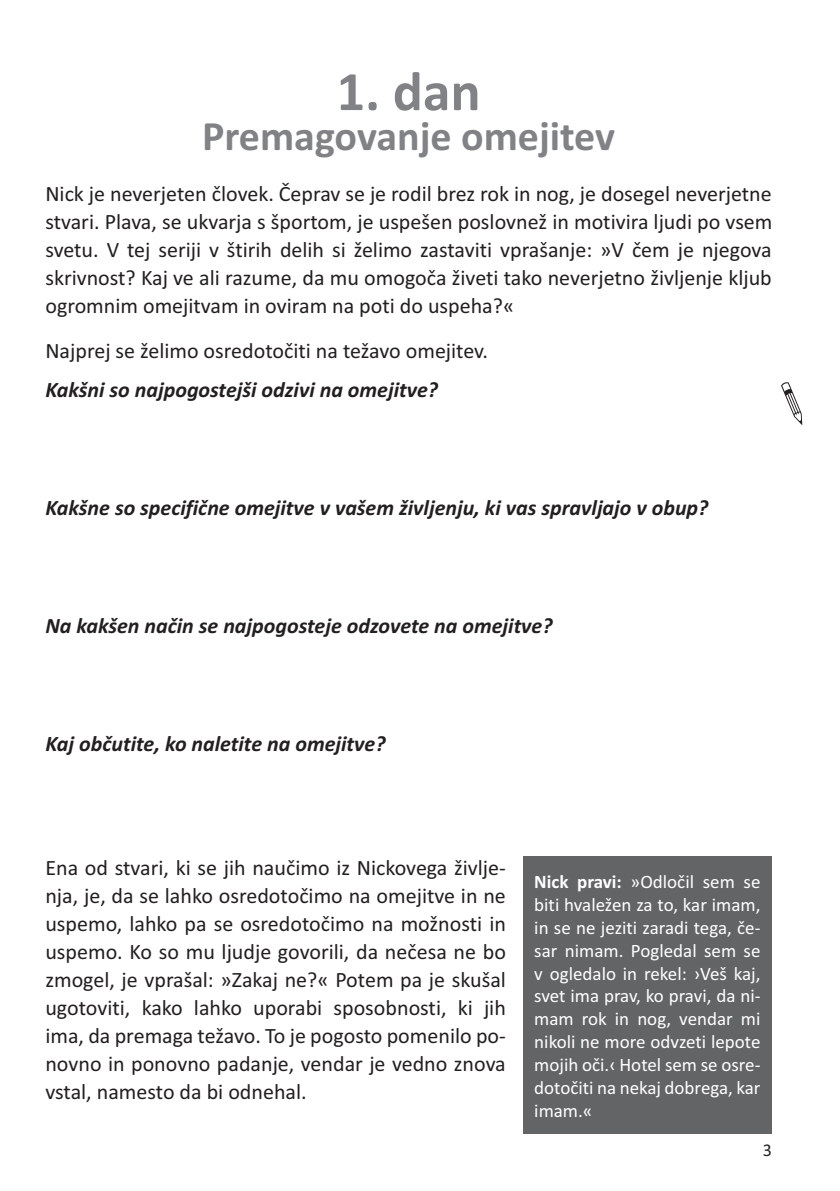
<style>
.page{position:relative;width:840px;height:1191px;background:#fff}
.page>*{position:absolute;margin:0;border:0;box-sizing:border-box;transform-origin:0 0}
.t1{font:700 56px "Calibri";color:#808285}
.t2{font:700 42px "Calibri";color:#808285}
.t3{font:22px/28px "Calibri";color:#231f20;text-align:justify}
.t4{font:italic 700 22px "Calibri";color:#231f20}
.t5{font:19px/22.8px "Calibri";color:#fff;text-align:justify}
.t6{font:18px "Calibri";color:#231f20}
.s1{font-weight:700}
</style>
<div class="page">
<div style="left:522px;top:856px;width:249px;height:278px;background:#636466"></div>
<h1 class="t1" style="left:336px;top:72px;width:145px">1. dan</h1>
<h2 class="t2" style="left:202px;top:122px;width:414px">Premagovanje omejitev</h2>
<p class="t3" style="left:45px;top:181px;width:728px">Nick je neverjeten človek. Čeprav se je rodil brez rok in nog, je dosegel neverjetne stvari. Plava, se ukvarja s športom, je uspešen poslovnež in motivira ljudi po vsem svetu. V tej seriji v štirih delih si želimo zastaviti vprašanje: »V čem je njegova skrivnost? Kaj ve ali razume, da mu omogoča živeti tako neverjetno življenje kljub ogromnim omejitvam in oviram na poti do uspeha?«</p>
<p class="t3" style="left:45px;top:338px;width:444px">Najprej se želimo osredotočiti na težavo omejitev.</p>
<p class="t4" style="left:45px;top:382px;width:394px">Kakšni so najpogostejši odzivi na omejitve?</p>
<p class="t4" style="left:45px;top:500px;width:664px">Kakšne so specifične omejitve v vašem življenju, ki vas spravljajo v obup?</p>
<p class="t4" style="left:45px;top:618px;width:508px">Na kakšen način se najpogosteje odzovete na omejitve?</p>
<p class="t4" style="left:45px;top:736px;width:341px">Kaj občutite, ko naletite na omejitve?</p>
<p class="t3" style="left:45px;top:855px;width:462px">Ena od stvari, ki se jih naučimo iz Nickovega življe&shy;nja, je, da se lahko osredotočimo na omejitve in ne uspemo, lahko pa se osredotočimo na možnosti in uspemo. Ko so mu ljudje govorili, da nečesa ne bo zmogel, je vprašal: »Zakaj ne?« Potem pa je skušal ugotoviti, kako lahko uporabi sposobnosti, ki jih ima, da premaga težavo. To je pogosto pomenilo po&shy;novno in ponovno padanje, vendar je vedno znova vstal, namesto da bi odnehal.</p>
<p class="t5" style="left:534px;top:872px;width:227px"><span class="s1">Nick pravi:</span> »Odločil sem se biti hvaležen za to, kar imam, in se ne jeziti zaradi tega, če&shy;sar nimam. Pogledal sem se v ogledalo in rekel: ›Veš kaj, svet ima prav, ko pravi, da ni&shy;mam rok in nog, vendar mi nikoli ne more odvzeti lepote mojih oči.‹ Hotel sem se osre&shy;dotočiti na nekaj dobrega, kar imam.«</p>
<p class="t6" style="left:762px;top:1144px;width:11px">3</p>
</div>
